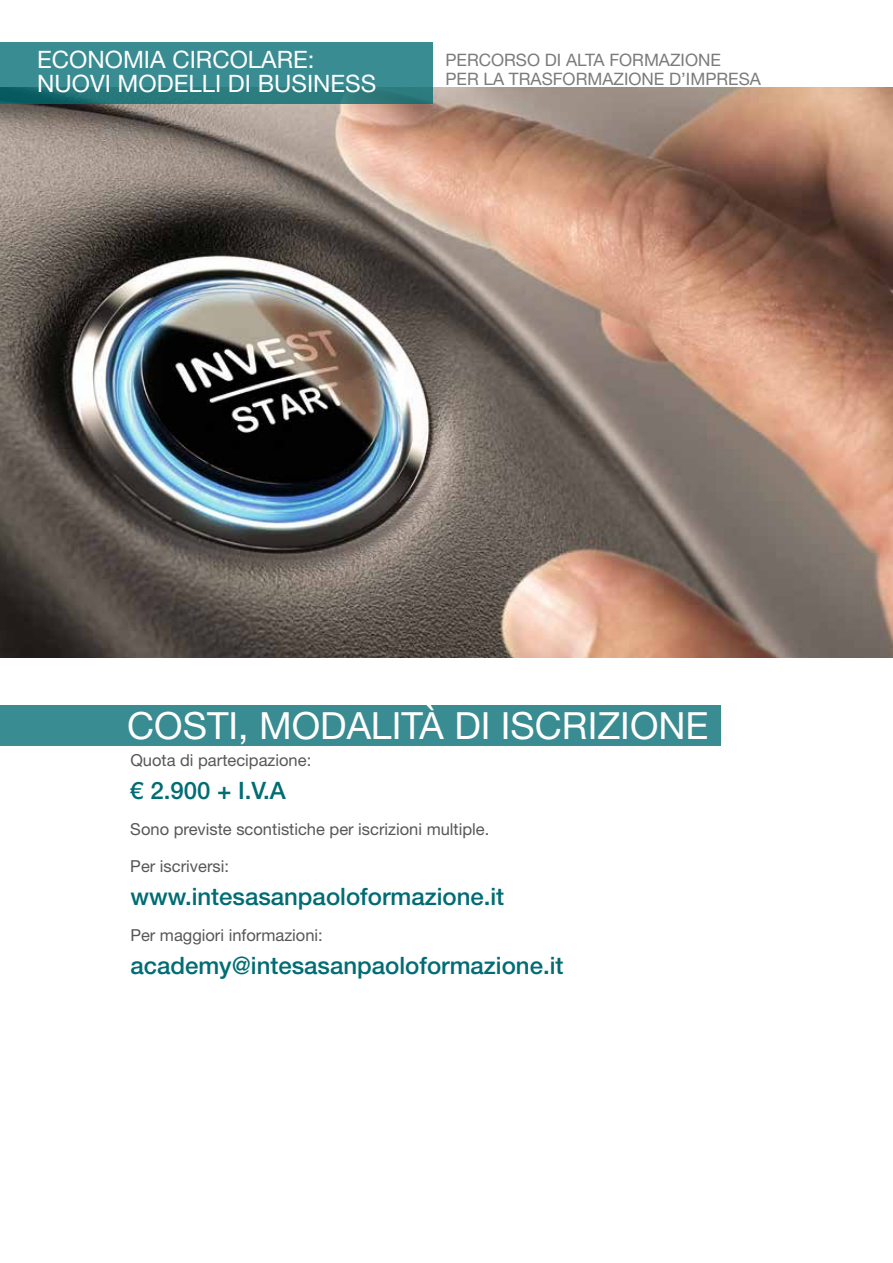
<style>
.page{position:relative;width:893px;height:1263px;background:#fff}
.page>*{position:absolute;margin:0;border:0;box-sizing:border-box;transform-origin:0 0}
.t1{font:37.5px "Helvetica Neue LT Std";color:#fff}
.t2{font:500 24px "Helvetica Neue LT Std";color:#006c73}
.t3{font:24px/24px "Helvetica Neue LT Std";color:#fff}
.t4{font:17.1px/18.1px "Helvetica Neue LT Std";color:#7c7b7b}
.t5{font:16.5px/36px "Helvetica Neue LT Std";color:#575756}
</style>
<div class="page">
<div style="left:0;top:705px;width:721px;height:40px;background:#398c92"></div>
<img style="left:0;top:88px;width:893px;height:570px">
<svg style="left:0;top:43px;width:433px;height:61px;background:#33858a"></svg>
<h2 class="t3" style="left:37px;top:47px;width:341px">ECONOMIA CIRCOLARE:<br>NUOVI MODELLI DI BUSINESS</h2>
<p class="t4" style="left:445px;top:51px;width:317px">PERCORSO DI ALTA FORMAZIONE<br>PER LA TRASFORMAZIONE D’IMPRESA</p>
<h1 class="t1" style="left:127px;top:703px;width:583px">COSTI, MODALITÀ DI ISCRIZIONE</h1>
<p class="t5" style="left:130px;top:742px;width:182px">Quota di partecipazione:</p>
<h2 class="t2" style="left:130px;top:777px;width:157px">€ 2.900 + I.V.A</h2>
<p class="t5" style="left:130px;top:811px;width:361px">Sono previste scontistiche per iscrizioni multiple.<br>Per iscriversi:</p>
<h2 class="t2" style="left:130px;top:882px;width:375px">www.intesasanpaoloformazione.it</h2>
<p class="t5" style="left:130px;top:916px;width:194px">Per maggiori informazioni:</p>
<h2 class="t2" style="left:130px;top:951px;width:435px">academy@intesasanpaoloformazione.it</h2>
</div>
